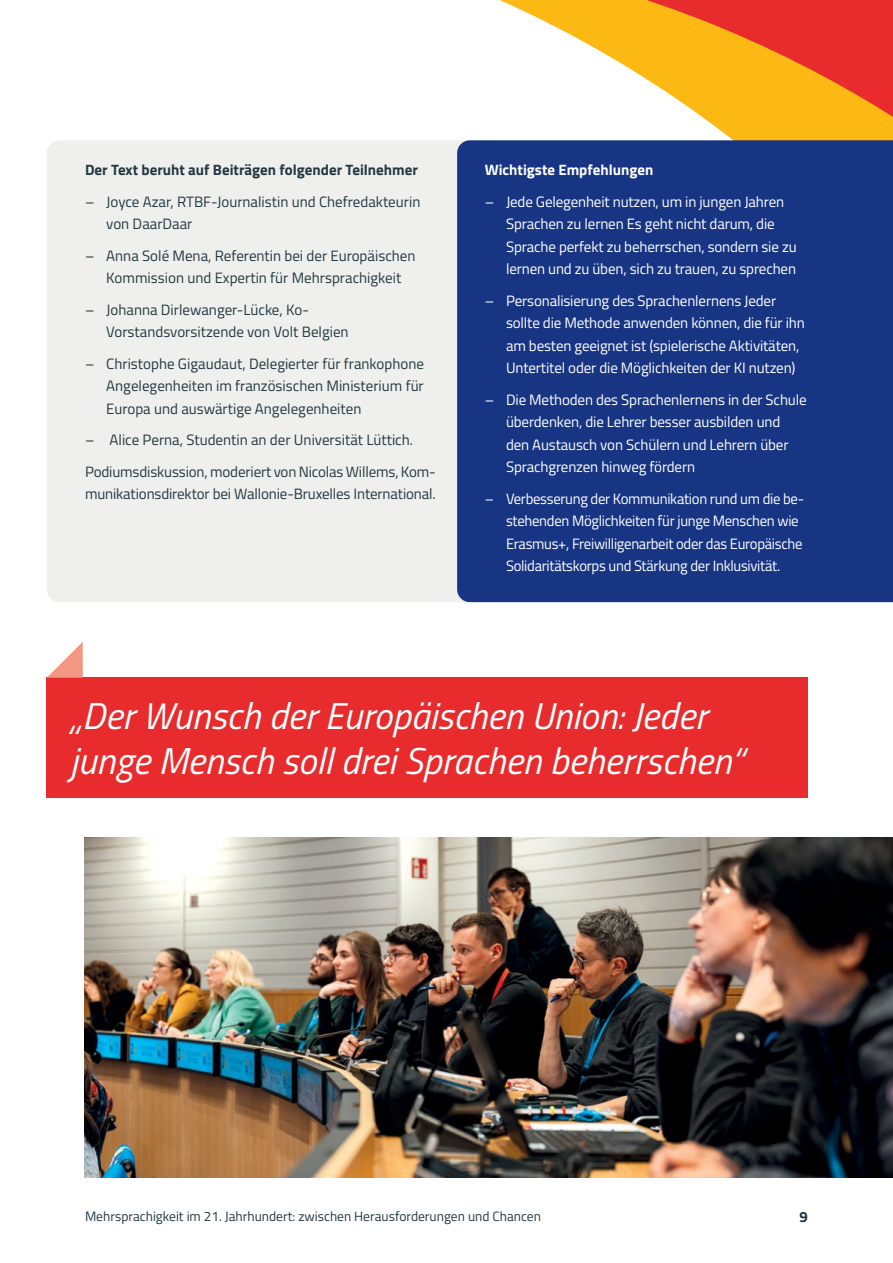
<style>
.page{position:relative;width:893px;height:1263px;background:#fff}
.page>*{position:absolute;margin:0;border:0;box-sizing:border-box;transform-origin:0 0}
.t1{font:italic 37.5px/45px "Titillium";color:#fff}
.t2{font:15px/22.5px "Titillium";letter-spacing:-.01em;color:#fff}
.t3{font:15px/22.5px "Titillium";color:#243842}
.t4{font:700 15px "Titillium";color:#243842}
.t5{font:700 15px "Titillium";color:#fff}
.t6{font:13.5px "Titillium";color:#243842}
</style>
<div class="page">
<img style="left:84px;top:838px;width:809px;height:340px">
<svg style="left:500px;top:0;width:393px;height:140px"></svg>
<svg style="left:602px;top:0;width:291px;height:125px;background:#f58f38"></svg>
<div style="left:47px;top:678px;width:761px;height:120px;background:#e82c2e"></div>
<svg style="left:47px;top:642px;width:36px;height:36px"></svg>
<div style="left:47px;top:140px;width:410px;height:462px;background:#eff0ed"></div>
<div style="left:457px;top:140px;width:436px;height:462px;background:#173583"></div>
<p class="t4" style="left:85px;top:158px;width:334px">Der Text beruht auf Beiträgen folgender Teilnehmer</p>
<p class="t3" style="left:106px;top:189px;width:316px;text-indent:-21px">– Joyce Azar, RTBF-Journalistin und Chefredakteurin von DaarDaar</p>
<p class="t3" style="left:85px;top:243px;width:332px;text-align:center">– Anna Solé Mena, Referentin bei der Europäischen<br>Kommission und Expertin für Mehrsprachigkeit</p>
<p class="t3" style="left:106px;top:297px;width:244px;text-indent:-21px">– Johanna Dirlewanger-Lücke, Ko-<br>Vorstandsvorsitzende von Volt Belgien</p>
<p class="t3" style="left:106px;top:351px;width:319px;text-align:justify;text-indent:-21px">– Christophe Gigaudaut, Delegierter für frankophone Angelegenheiten im französischen Ministerium für Europa und auswärtige Angelegenheiten</p>
<p class="t3" style="left:85px;top:423px;width:352px;line-height:31.5px">– Alice Perna, Studentin an der Universität Lüttich.<br>Podiumsdiskussion, moderiert von Nicolas Willems, Kom-</p>
<p class="t3" style="left:85px;top:482px;width:352px">munikationsdirektor bei Wallonie-Bruxelles International.</p>
<p class="t5" style="left:485px;top:158px;width:170px">Wichtigste Empfehlungen</p>
<p class="t2" style="left:506px;top:189px;width:292px;text-indent:-21px">– Jede Gelegenheit nutzen, um in jungen Jahren Sprachen zu lernen Es geht nicht darum, die Sprache perfekt zu beherrschen, sondern sie zu lernen und zu üben, sich zu trauen, zu sprechen</p>
<p class="t2" style="left:506px;top:288px;width:300px;text-indent:-21px">– Personalisierung des Sprachenlernens Jeder sollte die Methode anwenden können, die für ihn am besten geeignet ist (spielerische Aktivitäten, Untertitel oder die Möglichkeiten der KI nutzen)</p>
<p class="t2" style="left:506px;top:387px;width:302px;text-indent:-21px">– Die Methoden des Sprachenlernens in der Schule überdenken, die Lehrer besser ausbilden und den Austausch von Schülern und Lehrern über Sprachgrenzen hinweg fördern</p>
<p class="t2" style="left:506px;top:486px;width:300px;text-indent:-21px">– Verbesserung der Kommunikation rund um die be&shy;stehenden Möglichkeiten für junge Menschen wie Erasmus+, Freiwilligenarbeit oder das Europäische Solidaritätskorps und Stärkung der Inklusivität.</p>
<h1 class="t1" style="left:70px;top:692px;width:675px">„Der Wunsch der Europäischen Union: Jeder junge Mensch soll drei Sprachen beherrschen“</h1>
<p class="t6" style="left:85px;top:1206px;width:457px">Mehrsprachigkeit im 21. Jahrhundert: zwischen Herausforderungen und Chancen</p>
<p class="t4" style="left:799px;top:1205px;width:10px">9</p>
</div>
